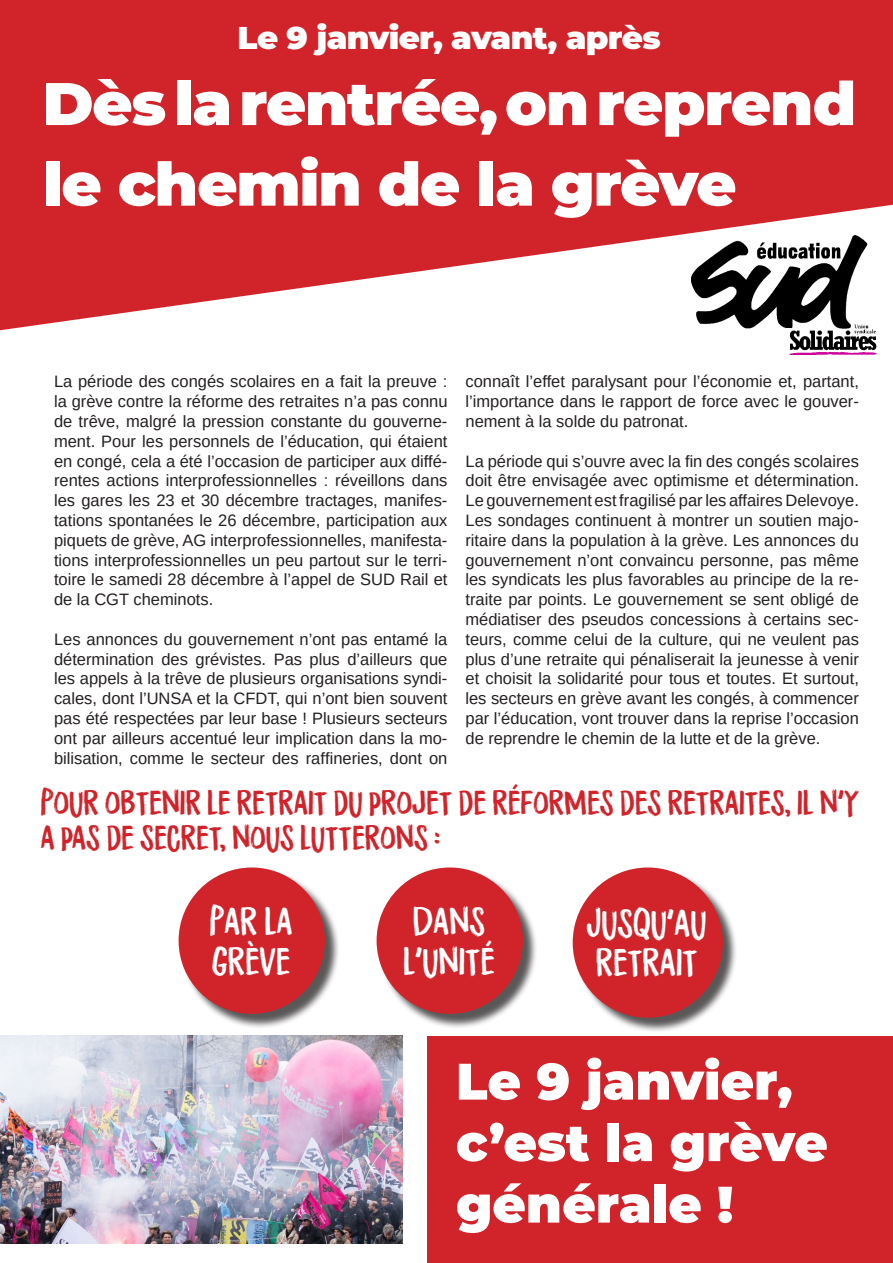
<style>
.page{position:relative;width:893px;height:1263px;background:#fff}
.page>*{position:absolute;margin:0;border:0;box-sizing:border-box;transform-origin:0 0}
.t1{font:900 60px/80.6px "Montserrat";letter-spacing:-.02em;color:#fff}
.t2{font:900 51.3px "Montserrat";color:#fff}
.t3{font:32.7px/39.2px "Flicker DEMO";color:#fff}
.t4{font:900 31.5px "Montserrat";letter-spacing:-.02em;color:#fff}
.t5{font:29.1px/34.8px "Flicker DEMO";color:#d1232a}
.t6{font:16.5px/19.8px "Liberation Sans";color:#231f20;text-align:justify}
</style>
<div class="page">
<svg style="left:0;top:0;width:893px;height:330px;background:#d74147"></svg>
<img style="left:691px;top:235px;width:185px;height:120px">
<div style="left:427px;top:1037px;width:466px;height:226px;background:#d1232a"></div>
<img style="left:0;top:1035px;width:402px;height:208px">
<div style="left:378px;top:869px;width:160px;height:160px;background:#231f20;opacity:.75"></div>
<div style="left:377px;top:867px;width:146px;height:147px;background:#d1232a;border-radius:50%"></div>
<div style="left:575px;top:869px;width:163px;height:164px;background:#231f20;opacity:.75"></div>
<div style="left:573px;top:867px;width:150px;height:151px;background:#d1232a;border-radius:50%"></div>
<div style="left:181px;top:869px;width:159px;height:160px;background:#231f20;opacity:.75"></div>
<div style="left:179px;top:867px;width:146px;height:147px;background:#d1232a;border-radius:50%"></div>
<p class="t4" style="left:238px;top:14px;width:424px">Le 9 janvier, avant, après</p>
<p class="t1" style="left:43px;top:60px;width:815px">Dès la rentrée, on reprend le chemin de la grève</p>
<p class="t6" style="left:54px;top:372px;width:395px">La période des congés scolaires en a fait la preuve : la grève contre la réforme des retraites n’a pas connu de trêve, malgré la pression constante du gouverne&shy;ment. Pour les personnels de l’éducation, qui étaient en congé, cela a été l’occasion de participer aux diffé&shy;rentes actions interprofessionnelles : réveillons dans les gares les 23 et 30 décembre tractages, manifes&shy;tations spontanées le 26 décembre, participation aux piquets de grève, AG interprofessionnelles, manifesta&shy;tions interprofessionnelles un peu partout sur le terri&shy;toire le samedi 28 décembre à l’appel de SUD Rail et de la CGT cheminots.</p>
<p class="t6" style="left:54px;top:629px;width:395px">Les annonces du gouvernement n’ont pas entamé la détermination des grévistes. Pas plus d’ailleurs que les appels à la trêve de plusieurs organisations syndi&shy;cales, dont l’UNSA et la CFDT, qui n’ont bien souvent pas été respectées par leur base ! Plusieurs secteurs ont par ailleurs accentué leur implication dans la mo&shy;bilisation, comme le secteur des raffineries, dont on</p>
<p class="t6" style="left:465px;top:372px;width:395px">connaît l’effet paralysant pour l’économie et, partant, l’importance dans le rapport de force avec le gouver&shy;nement à la solde du patronat.</p>
<p class="t6" style="left:465px;top:451px;width:395px">La période qui s’ouvre avec la fin des congés scolaires doit être envisagée avec optimisme et détermination.<br>Le gouvernement est fragilisé par les affaires Delevoye.<br>Les sondages continuent à montrer un soutien majo&shy;ritaire dans la population à la grève. Les annonces du gouvernement n’ont convaincu personne, pas même les syndicats les plus favorables au principe de la re&shy;traite par points. Le gouvernement se sent obligé de médiatiser des pseudos concessions à certains sec&shy;teurs, comme celui de la culture, qui ne veulent pas plus d’une retraite qui pénaliserait la jeunesse à venir et choisit la solidarité pour tous et toutes. Et surtout, les secteurs en grève avant les congés, à commencer par l’éducation, vont trouver dans la reprise l’occasion de reprendre le chemin de la lutte et de la grève.</p>
<p class="t5" style="left:40px;top:784px;width:820px">Pour obtenir le retrait du projet de réformes des retraites, il n’y a pas de secret, nous lutterons :</p>
<p class="t3" style="left:209px;top:901px;width:85px">Par la grève</p>
<p class="t3" style="left:403px;top:901px;width:93px">Dans l’unité</p>
<p class="t3" style="left:587px;top:903px;width:121px">Jusqu’au retrait</p>
<p class="t2" style="left:456px;top:1043px;width:338px">Le 9 janvier,</p>
<p class="t2" style="left:456px;top:1104px;width:373px">c’est la grève</p>
<p class="t2" style="left:456px;top:1166px;width:279px">générale !</p>
</div>
